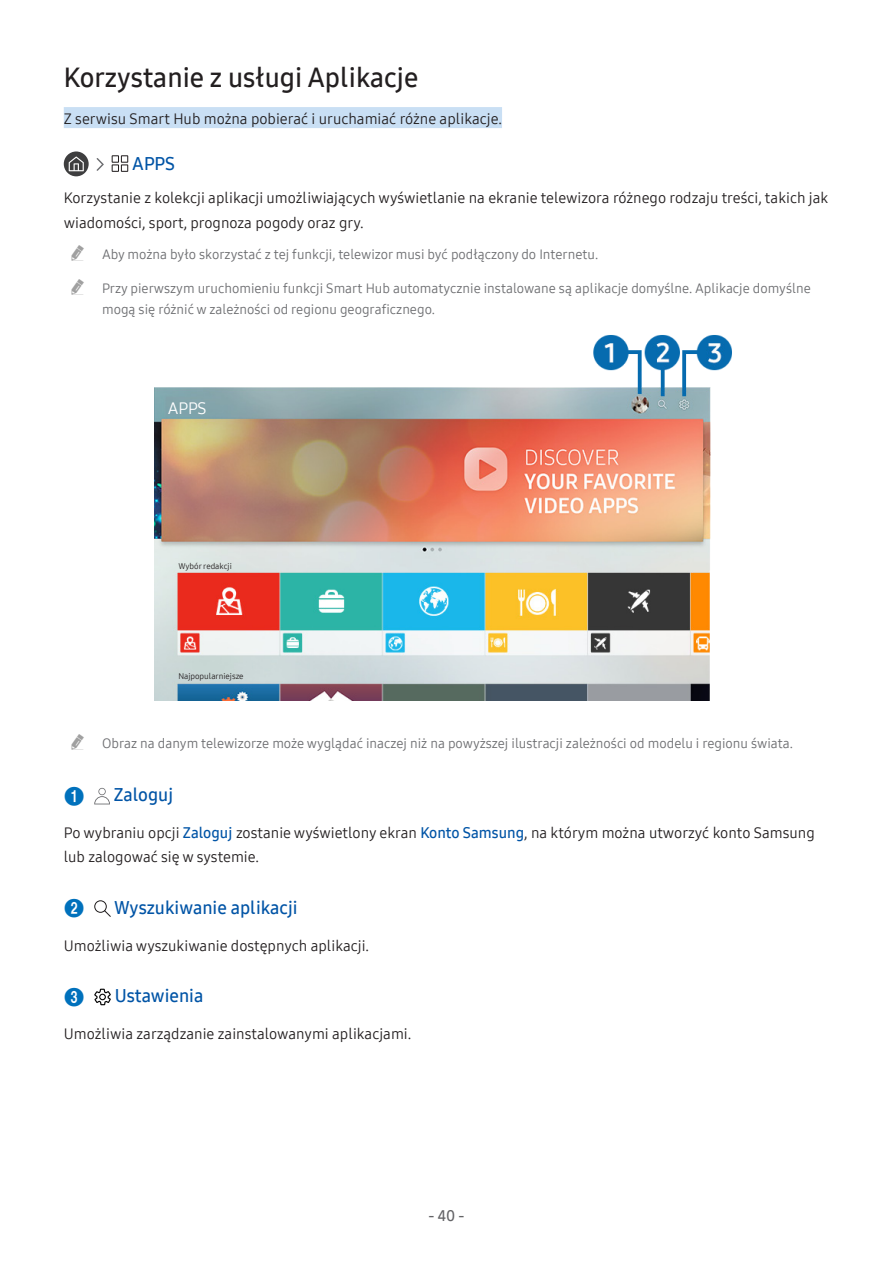
<style>
.page{position:relative;width:893px;height:1263px;background:#fff}
.page>*{position:absolute;margin:0;border:0;box-sizing:border-box;transform-origin:0 0}
.Heading1{font:27px "Samsung One 600";color:#231f20}
.t1{font:19.5px "Numberblackfilled";color:#0071bc}
.Description-navi{font:18px "Samsung One 600";color:#0154a6}
.Description-Cell{font:16.5px "Samsung One 400";color:#fff}
.Description{font:15px/24px "Samsung One 400";color:#231f20}
.Heading1-Info{font:15px "Samsung One 400";color:#231f20}
.t2{font:15px "Samsung One 600";color:#636366}
.t3{font:13.5px/21px "Samsung One 400";color:#6c6d70}
.Description-Cell-2{font:8.25px "Samsung One 400";color:#231f20}
.s1{font-family:"Samsung One 600";color:#0154a6}
</style>
<div class="page">
<div style="left:64px;top:107px;width:438px;height:21px;background:#c9dff4"></div>
<svg style="left:64px;top:151px;width:25px;height:25px"></svg>
<svg style="left:69px;top:156px;width:15px;height:15px"></svg>
<svg style="left:97px;top:158px;width:7px;height:13px"></svg>
<svg style="left:112px;top:155px;width:16px;height:17px"></svg>
<img style="left:155px;top:335px;width:577px;height:365px">
<svg style="left:94px;top:788px;width:16px;height:16px"></svg>
<svg style="left:94px;top:900px;width:17px;height:17px"></svg>
<svg style="left:94px;top:989px;width:17px;height:16px"></svg>
<p class="Heading1" style="left:64px;top:59px;width:356px">Korzystanie z usługi Aplikacje</p>
<p class="Heading1-Info" style="left:64px;top:108px;width:440px">Z serwisu Smart Hub można pobierać i uruchamiać różne aplikacje.</p>
<p class="Description-navi" style="left:132px;top:152px;width:44px">APPS</p>
<p class="Description" style="left:64px;top:186px;width:766px">Korzystanie z kolekcji aplikacji umożliwiających wyświetlanie na ekranie telewizora różnego rodzaju treści, takich jak wiadomości, sport, prognoza pogody oraz gry.</p>
<p class="t3" style="left:102px;top:244px;width:498px">Aby można było skorzystać z tej funkcji, telewizor musi być podłączony do Internetu.</p>
<p class="t3" style="left:102px;top:277px;width:710px">Przy pierwszym uruchomieniu funkcji Smart Hub automatycznie instalowane są aplikacje domyślne. Aplikacje domyślne mogą się różnić w zależności od regionu geograficznego.</p>
<p class="Description-Cell" style="left:168px;top:397px;width:40px">APPS</p>
<p class="Description-Cell-2" style="left:178px;top:561px;width:55px">Wybór redakcji</p>
<p class="Description-Cell-2" style="left:178px;top:670px;width:67px">Najpopularniejsze</p>
<p class="t3" style="left:102px;top:732px;width:693px">Obraz na danym telewizorze może wyglądać inaczej niż na powyższej ilustracji zależności od modelu i regionu świata.</p>
<p class="t1" style="left:64px;top:786px;width:22px">1</p>
<p class="Description-navi" style="left:114px;top:783px;width:61px">Zaloguj</p>
<p class="Description" style="left:64px;top:821px;width:753px">Po wybraniu opcji <span class="s1">Zaloguj</span> zostanie wyświetlony ekran <span class="s1">Konto Samsung</span>, na którym można utworzyć konto Samsung lub zalogować się w systemie.</p>
<p class="t1" style="left:64px;top:899px;width:22px">2</p>
<p class="Description-navi" style="left:114px;top:895px;width:185px">Wyszukiwanie aplikacji</p>
<p class="Description" style="left:64px;top:933px;width:307px">Umożliwia wyszukiwanie dostępnych aplikacji.</p>
<p class="t1" style="left:64px;top:987px;width:22px">3</p>
<p class="Description-navi" style="left:115px;top:984px;width:90px">Ustawienia</p>
<p class="Description" style="left:64px;top:1021px;width:349px">Umożliwia zarządzanie zainstalowanymi aplikacjami.</p>
<p class="t2" style="left:428px;top:1205px;width:37px">- 40 -</p>
</div>
